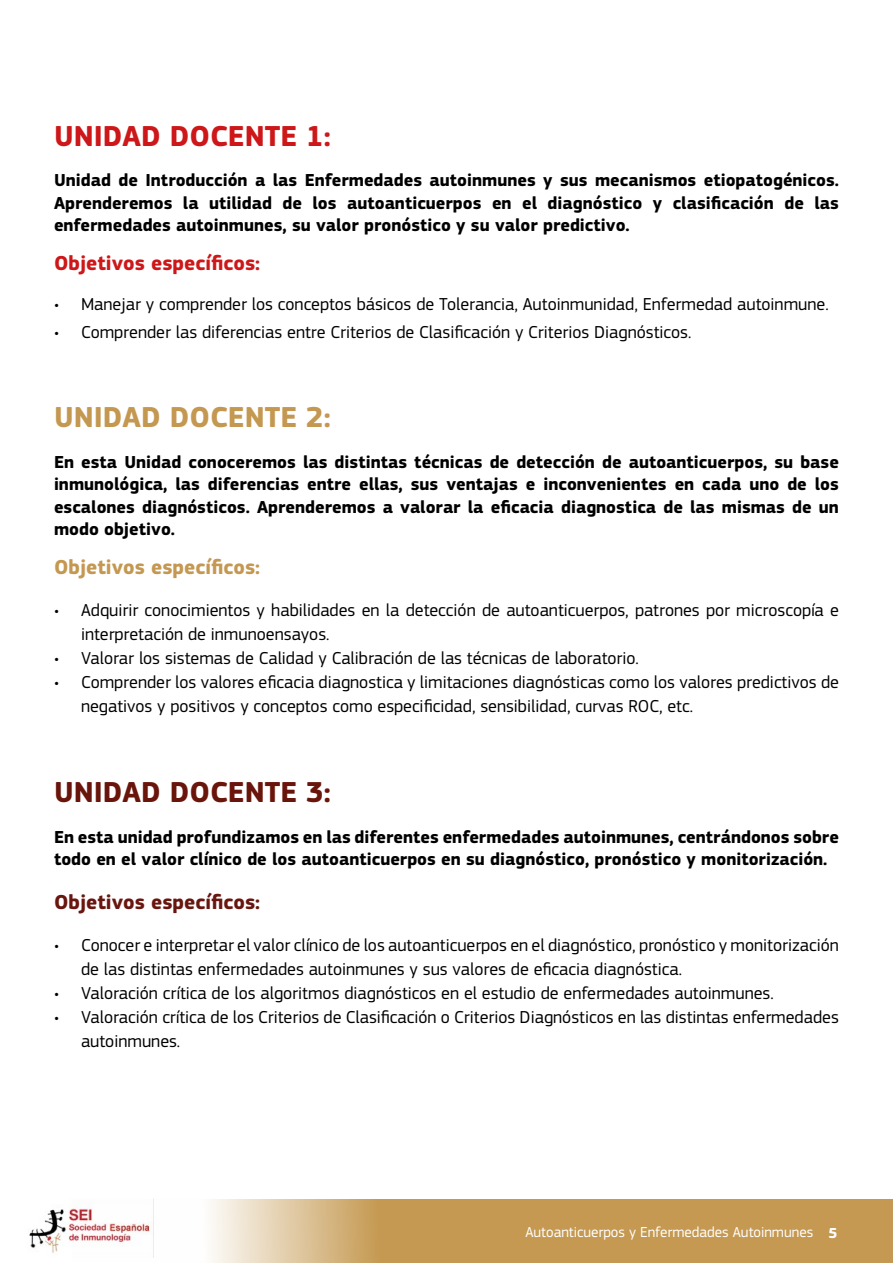
<style>
.page{position:relative;width:893px;height:1263px;background:#fff}
.page>*{position:absolute;margin:0;border:0;box-sizing:border-box;transform-origin:0 0}
.t1{font:700 30px "Amadeus";color:#cd1719}
.t2{font:700 30px "Amadeus";color:#c49851}
.t3{font:700 30px "Amadeus";color:#69150b}
.t4{font:700 21px "Amadeus";color:#cd1719}
.t5{font:700 21px "Amadeus";color:#c49851}
.t6{font:700 21px "Amadeus";color:#68160f}
.t7{font:18px/24px "Amadeus";color:#000}
.t8{font:700 18px/22.5px "Amadeus";color:#000;text-align:justify}
.t9{font:15px "Amadeus";color:#fff}
.s1{font-weight:700}
</style>
<div class="page">
<svg style="left:153px;top:1199px;width:740px;height:64px;fill:#c59951"></svg>
<img style="left:29px;top:1199px;width:125px;height:58px">
<h1 class="t1" style="left:54px;top:118px;width:278px">UNIDAD DOCENTE 1:</h1>
<p class="t8" style="left:54px;top:170px;width:786px">Unidad de Introducción a las Enfermedades autoinmunes y sus mecanismos etiopatogénicos.<br>Aprenderemos la utilidad de los autoanticuerpos en el diagnóstico y clasificación de las enfermedades autoinmunes, su valor pronóstico y su valor predictivo.</p>
<p class="t4" style="left:54px;top:251px;width:208px">Objetivos específicos:</p>
<p class="t7" style="left:54px;top:292px;width:776px">• Manejar y comprender los conceptos básicos de Tolerancia, Autoinmunidad, Enfermedad autoinmune.</p>
<p class="t7" style="left:54px;top:320px;width:639px">• Comprender las diferencias entre Criterios de Clasificación y Criterios Diagnósticos.</p>
<h1 class="t2" style="left:54px;top:399px;width:278px">UNIDAD DOCENTE 2:</h1>
<p class="t8" style="left:54px;top:451px;width:786px">En esta Unidad conoceremos las distintas técnicas de detección de autoanticuerpos, su base inmunológica, las diferencias entre ellas, sus ventajas e inconvenientes en cada uno de los escalones diagnósticos. Aprenderemos a valorar la eficacia diagnostica de las mismas de un modo objetivo.</p>
<p class="t5" style="left:54px;top:555px;width:208px">Objetivos específicos:</p>
<p class="t7" style="left:81px;top:598px;width:759px;text-indent:-27px">• Adquirir conocimientos y habilidades en la detección de autoanticuerpos, patrones por microscopía e interpretación de inmunoensayos.</p>
<p class="t7" style="left:54px;top:646px;width:586px">• Valorar los sistemas de Calidad y Calibración de las técnicas de laboratorio.</p>
<p class="t7" style="left:81px;top:670px;width:759px;text-indent:-27px">• Comprender los valores eficacia diagnostica y limitaciones diagnósticas como los valores predictivos de negativos y positivos y conceptos como especificidad, sensibilidad, curvas ROC, etc.</p>
<h1 class="t3" style="left:54px;top:774px;width:278px">UNIDAD DOCENTE 3:</h1>
<p class="t8" style="left:54px;top:826px;width:786px">En esta unidad profundizamos en las diferentes enfermedades autoinmunes, centrándonos sobre todo en el valor clínico de los autoanticuerpos en su diagnóstico, pronóstico y monitorización.</p>
<p class="t6" style="left:54px;top:889px;width:208px">Objetivos específicos:</p>
<p class="t7" style="left:81px;top:933px;width:759px;text-indent:-27px">• Conocer e interpretar el valor clínico de los autoanticuerpos en el diagnóstico, pronóstico y monitorización de las distintas enfermedades autoinmunes y sus valores de eficacia diagnóstica.</p>
<p class="t7" style="left:54px;top:981px;width:721px">• Valoración crítica de los algoritmos diagnósticos en el estudio de enfermedades autoinmunes.</p>
<p class="t7" style="left:81px;top:1005px;width:759px;text-indent:-27px">• Valoración crítica de los Criterios de Clasificación o Criterios Diagnósticos en las distintas enfermedades autoinmunes.</p>
<p class="t9" style="left:525px;top:1223px;width:313px">Autoanticuerpos y Enfermedades Autoinmunes <span class="s1">5</span></p>
</div>
